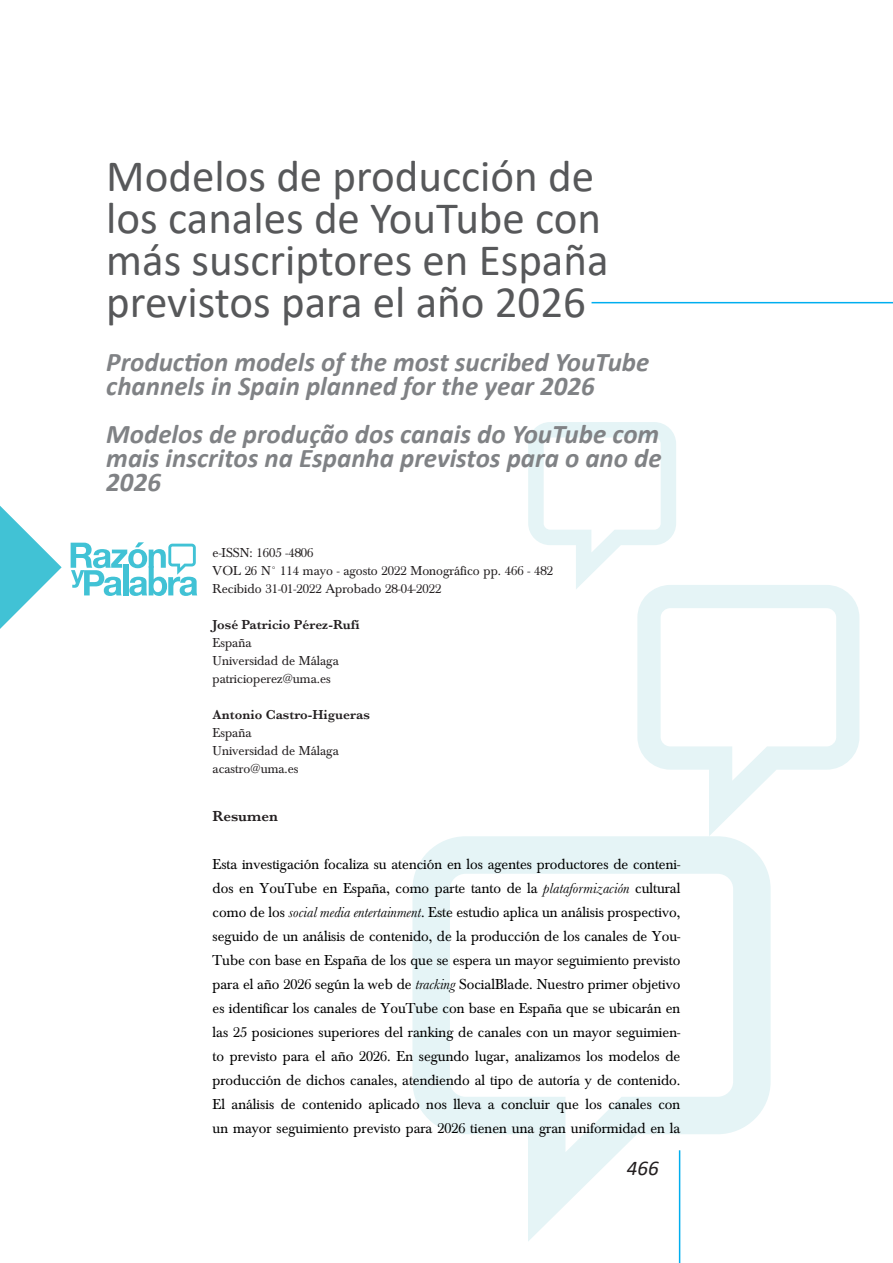
<style>
.page{position:relative;width:893px;height:1263px;background:#fff}
.page>*{position:absolute;margin:0;border:0;box-sizing:border-box;transform-origin:0 0}
.t1{font:45px/42px "Calibri";color:#57585a}
.t2{font:italic 700 27px/24px "Calibri";color:#808285}
.t3{font:italic 21px "Calibri";color:#231f20}
.Resumen{font:15px/24px "Baskerville";color:#000;text-align:justify}
.Resumen-2{font:600 15px "Baskerville";color:#231f20}
.t4{font:13.5px "Baskerville";color:#231f20}
.t5{font:600 13.5px "Baskerville";color:#231f20}
.s1{font-style:italic}
</style>
<div class="page">
<hr style="left:679px;top:1150px;width:1px;height:113px;background:#00aeef">
<svg style="left:412px;top:836px;width:359px;height:406px"></svg>
<svg style="left:637px;top:585px;width:222px;height:251px"></svg>
<svg style="left:528px;top:422px;width:148px;height:167px"></svg>
<svg style="left:71px;top:542px;width:126px;height:54px"></svg>
<svg style="left:0;top:506px;width:62px;height:123px"></svg>
<hr style="left:591px;top:302px;width:302px;height:1px;background:#00aeef">
<h1 class="t1" style="left:106px;top:154px;width:504px">Modelos de producción de los canales de YouTube con más suscriptores en España previstos para el año 2026</h1>
<h2 class="t2" style="left:106px;top:349px;width:545px">Production models of the most sucribed YouTube channels in Spain planned for the year 2026</h2>
<h2 class="t2" style="left:106px;top:421px;width:557px;text-align:justify">Modelos de produção dos canais do YouTube com mais inscritos na Espanha previstos para o ano de 2026</h2>
<h5 class="t4" style="left:213px;top:545px;width:102px">e-ISSN: 1605 -4806</h5>
<h5 class="t4" style="left:213px;top:563px;width:342px">VOL 26 N° 114 mayo - agosto 2022 Monográfico pp. 466 - 482</h5>
<h5 class="t4" style="left:213px;top:581px;width:230px">Recibido 31-01-2022 Aprobado 28-04-2022</h5>
<h5 class="t5" style="left:213px;top:615px;width:148px">José Patricio Pérez-Rufí</h5>
<h5 class="t4" style="left:213px;top:635px;width:40px">España</h5>
<h5 class="t4" style="left:213px;top:653px;width:128px">Universidad de Málaga</h5>
<h5 class="t4" style="left:213px;top:671px;width:120px">patricioperez@uma.es</h5>
<h5 class="t5" style="left:213px;top:705px;width:159px">Antonio Castro-Higueras</h5>
<h5 class="t4" style="left:213px;top:725px;width:40px">España</h5>
<h5 class="t4" style="left:213px;top:743px;width:128px">Universidad de Málaga</h5>
<h5 class="t4" style="left:213px;top:761px;width:87px">acastro@uma.es</h5>
<p class="Resumen-2" style="left:213px;top:805px;width:67px">Resumen</p>
<p class="Resumen" style="left:213px;top:852px;width:469px">Esta investigación focaliza su atención en los agentes productores de conteni&shy;dos en YouTube en España, como parte tanto de la <span class="s1">plataformización</span> cultural como de los <span class="s1">social media entertainment</span>. Este estudio aplica un análisis prospectivo, seguido de un análisis de contenido, de la producción de los canales de You-Tube con base en España de los que se espera un mayor seguimiento previsto para el año 2026 según la web de <span class="s1">tracking</span> SocialBlade. Nuestro primer objetivo es identificar los canales de YouTube con base en España que se ubicarán en las 25 posiciones superiores del ranking de canales con un mayor seguimien&shy;to previsto para el año 2026. En segundo lugar, analizamos los modelos de producción de dichos canales, atendiendo al tipo de autoría y de contenido.<br>El análisis de contenido aplicado nos lleva a concluir que los canales con un mayor seguimiento previsto para 2026 tienen una gran uniformidad en la</p>
<h3 class="t3" style="left:627px;top:1153px;width:33px">466</h3>
</div>
